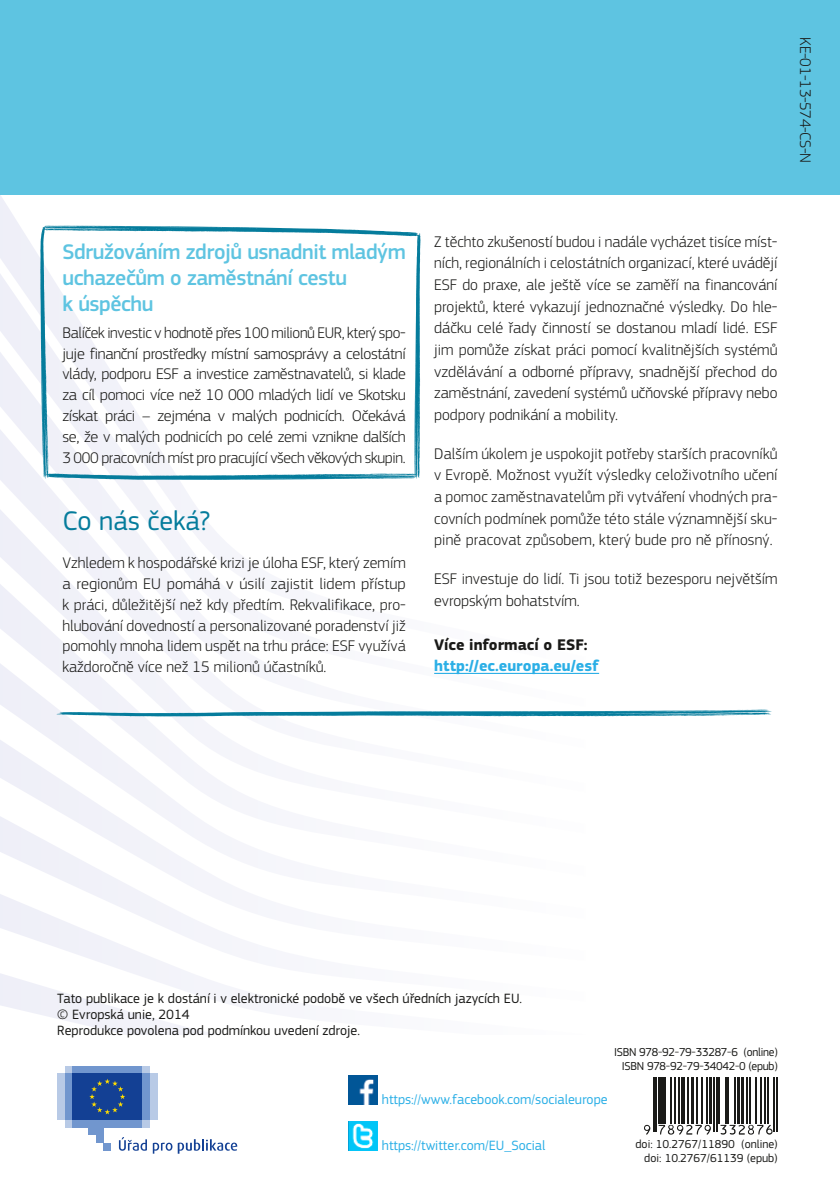
<style>
.page{position:relative;width:840px;height:1191px;background:#fff}
.page>*{position:absolute;margin:0;border:0;box-sizing:border-box;transform-origin:0 0}
.Header_III{font:28px "EC Square Sans Pro";color:#057c9c}
.titre_box{font:500 22px/26px "EC Square Sans Pro";letter-spacing:-.02em;color:#5ec4e1}
.Body{font:300 16px/21.6px "EC Square Sans Pro";color:#1a1a18;text-align:justify}
.Body_box{font:300 16px/20.8px "EC Square Sans Pro";letter-spacing:-.02em;color:#1a1a18;text-align:justify}
.Body-2{font:700 16px/21.6px "EC Square Sans Pro";color:#2bafe6}
.Body-3{font:300 16px "EC Square Sans Pro";letter-spacing:-.02em;color:#1a1a18}
.t1{font:14px "EC Square Sans Pro";color:#1a1a18}
.t2{font:14px "EC Square Sans Pro";color:#2bafe6}
.t3{font:12px "EC Square Sans Pro";letter-spacing:-.02em;color:#1a1a18}
.t4{font:12px "EC Square Sans Pro";color:#1a1a18}
.s1{color:#1a1a18}
</style>
<div class="page">
<svg style="left:26px;top:792px;width:206px;height:8px;fill:#f4f5fa"></svg>
<svg style="left:0;top:800px;width:232px;height:81px"></svg>
<svg style="left:0;top:881px;width:232px;height:83px"></svg>
<svg style="left:0;top:964px;width:232px;height:70px"></svg>
<svg style="left:0;top:232px;width:421px;height:82px;fill:#eff0f8"></svg>
<svg style="left:0;top:314px;width:40px;height:81px;fill:#eff0f8"></svg>
<svg style="left:0;top:395px;width:585px;height:397px"></svg>
<div style="left:0;top:0;width:839px;height:194px;background:#5ec4e1"></div>
<svg style="left:56px;top:709px;width:715px;height:8px"></svg>
<svg style="left:40px;top:226px;width:380px;height:254px"></svg>
<hr style="left:434px;top:673px;width:164px;height:1px;background:#2bafe6">
<div style="left:65px;top:1119px;width:85px;height:8px;background:#b8cae6"></div>
<div style="left:65px;top:1065px;width:85px;height:8px;background:#b8cae6"></div>
<div style="left:72px;top:1065px;width:70px;height:8px;background:#7196ce"></div>
<div style="left:72px;top:1119px;width:70px;height:8px;background:#7196ce"></div>
<div style="left:142px;top:1073px;width:8px;height:46px;background:#7196ce"></div>
<div style="left:150px;top:1073px;width:7px;height:46px;background:#b8cae6"></div>
<div style="left:65px;top:1073px;width:7px;height:46px;background:#7196ce"></div>
<div style="left:57px;top:1073px;width:8px;height:46px;background:#b8cae6"></div>
<div style="left:88px;top:1119px;width:15px;height:16px;background:#7196ce"></div>
<div style="left:96px;top:1119px;width:7px;height:23px;background:#7196ce"></div>
<div style="left:103px;top:1142px;width:8px;height:8px;background:#7196ce"></div>
<div style="left:72px;top:1073px;width:70px;height:46px;background:#134094"></div>
<svg style="left:89px;top:1079px;width:36px;height:35px"></svg>
<svg style="left:119px;top:1137px;width:28px;height:13px"></svg>
<svg style="left:153px;top:1142px;width:19px;height:11px"></svg>
<svg style="left:178px;top:1139px;width:59px;height:14px"></svg>
<img style="left:348px;top:1075px;width:29px;height:29px">
<img style="left:348px;top:1121px;width:29px;height:29px">
<hr style="left:652px;top:1076px;width:1px;height:55px;background:#1a1a18">
<hr style="left:655px;top:1076px;width:1px;height:55px;background:#1a1a18">
<svg style="left:658px;top:1077px;width:3px;height:46px"></svg>
<hr style="left:663px;top:1076px;width:2px;height:47px;background:#1a1a18">
<hr style="left:670px;top:1076px;width:1px;height:47px;background:#1a1a18">
<hr style="left:674px;top:1076px;width:1px;height:47px;background:#1a1a18">
<hr style="left:677px;top:1076px;width:1px;height:47px;background:#1a1a18">
<svg style="left:681px;top:1077px;width:3px;height:46px"></svg>
<hr style="left:686px;top:1076px;width:2px;height:47px;background:#1a1a18">
<hr style="left:690px;top:1076px;width:3px;height:47px;background:#1a1a18">
<hr style="left:696px;top:1076px;width:1px;height:47px;background:#1a1a18">
<hr style="left:701px;top:1076px;width:1px;height:47px;background:#1a1a18">
<hr style="left:706px;top:1076px;width:1px;height:47px;background:#1a1a18">
<hr style="left:708px;top:1076px;width:3px;height:47px;background:#1a1a18">
<hr style="left:713px;top:1076px;width:1px;height:55px;background:#1a1a18">
<hr style="left:715px;top:1076px;width:1px;height:55px;background:#1a1a18">
<hr style="left:718px;top:1076px;width:1px;height:47px;background:#1a1a18">
<hr style="left:724px;top:1076px;width:2px;height:47px;background:#1a1a18">
<hr style="left:727px;top:1076px;width:1px;height:47px;background:#1a1a18">
<hr style="left:734px;top:1076px;width:1px;height:47px;background:#1a1a18">
<hr style="left:736px;top:1076px;width:3px;height:47px;background:#1a1a18">
<hr style="left:740px;top:1076px;width:3px;height:47px;background:#1a1a18">
<hr style="left:745px;top:1076px;width:1px;height:47px;background:#1a1a18">
<hr style="left:749px;top:1076px;width:1px;height:47px;background:#1a1a18">
<hr style="left:755px;top:1076px;width:1px;height:47px;background:#1a1a18">
<hr style="left:760px;top:1076px;width:1px;height:47px;background:#1a1a18">
<hr style="left:764px;top:1076px;width:1px;height:47px;background:#1a1a18">
<hr style="left:766px;top:1076px;width:1px;height:47px;background:#1a1a18">
<hr style="left:773px;top:1076px;width:1px;height:55px;background:#1a1a18">
<hr style="left:775px;top:1076px;width:2px;height:55px;background:#1a1a18">
<svg style="left:644px;top:1124px;width:6px;height:10px"></svg>
<svg style="left:658px;top:1124px;width:52px;height:10px"></svg>
<svg style="left:720px;top:1124px;width:52px;height:10px"></svg>
<p class="Body-3" style="left:814px;top:37px;width:127px;rotate:90deg">KE-01-13-574-CS-N</p>
<h4 class="titre_box" style="left:62px;top:239px;width:345px">Sdružováním zdrojů usnadnit mladým uchazečům o zaměstnání cestu<br>k úspěchu</h4>
<p class="Body_box" style="left:62px;top:322px;width:345px">Balíček investic v hodnotě přes 100 milionů EUR, který spo&shy;juje finanční prostředky místní samosprávy a celostátní vlády, podporu ESF a investice zaměstnavatelů, si klade za cíl pomoci více než 10 000 mladých lidí ve Skotsku získat práci – zejména v malých podnicích. Očekává se, že v malých podnicích po celé zemi vznikne dalších 3 000 pracovních míst pro pracující všech věkových skupin.</p>
<h3 class="Header_III" style="left:62px;top:505px;width:149px">Co nás čeká?</h3>
<p class="Body" style="left:62px;top:552px;width:345px;line-height:20.8px">Vzhledem k hospodářské krizi je úloha ESF, který zemím a regionům EU pomáhá v úsilí zajistit lidem přístup k práci, důležitější než kdy předtím. Rekvalifikace, pro&shy;hlubování dovedností a personalizované poradenství již pomohly mnoha lidem uspět na trhu práce: ESF využívá každoročně více než 15 milionů účastníků.</p>
<p class="Body" style="left:434px;top:231px;width:345px">Z těchto zkušeností budou i nadále vycházet tisíce míst&shy;ních, regionálních i celostátních organizací, které uvádějí ESF do praxe, ale ještě více se zaměří na financování projektů, které vykazují jednoznačné výsledky. Do hle&shy;dáčku celé řady činností se dostanou mladí lidé. ESF jim pomůže získat práci pomocí kvalitnějších systémů vzdělávání a odborné přípravy, snadnější přechod do zaměstnání, zavedení systémů učňovské přípravy nebo podpory podnikání a mobility.</p>
<p class="Body" style="left:434px;top:442px;width:344px">Dalším úkolem je uspokojit potřeby starších pracovníků v Evropě. Možnost využít výsledky celoživotního učení a pomoc zaměstnavatelům při vytváření vhodných pra&shy;covních podmínek pomůže této stále významnější sku&shy;pině pracovat způsobem, který bude pro ně přínosný.</p>
<p class="Body" style="left:434px;top:567px;width:345px">ESF investuje do lidí. Ti jsou totiž bezesporu největším evropským bohatstvím.</p>
<p class="Body-2" style="left:434px;top:634px;width:166px"><span class="s1">Více informací o ESF: </span>http://ec.europa.eu/esf</p>
<p class="t1" style="left:57px;top:990px;width:466px">Tato publikace je k dostání i v elektronické podobě ve všech úředních jazycích EU.</p>
<p class="t1" style="left:57px;top:1006px;width:134px">© Evropská unie, 2014</p>
<p class="t1" style="left:57px;top:1022px;width:304px">Reprodukce povolena pod podmínkou uvedení zdroje.</p>
<p class="t3" style="left:613px;top:1045px;width:165px">ISBN 978-92-79-33287-6 (online)</p>
<p class="t3" style="left:621px;top:1059px;width:157px">ISBN 978-92-79-34042-0 (epub)</p>
<p class="t2" style="left:381px;top:1091px;width:227px">https://www.facebook.com/socialeurope</p>
<p class="t2" style="left:381px;top:1137px;width:165px">https://twitter.com/EU_Social</p>
<p class="t4" style="left:635px;top:1137px;width:144px">doi: 10.2767/11890 (online)</p>
<p class="t4" style="left:644px;top:1151px;width:135px">doi: 10.2767/61139 (epub)</p>
</div>
